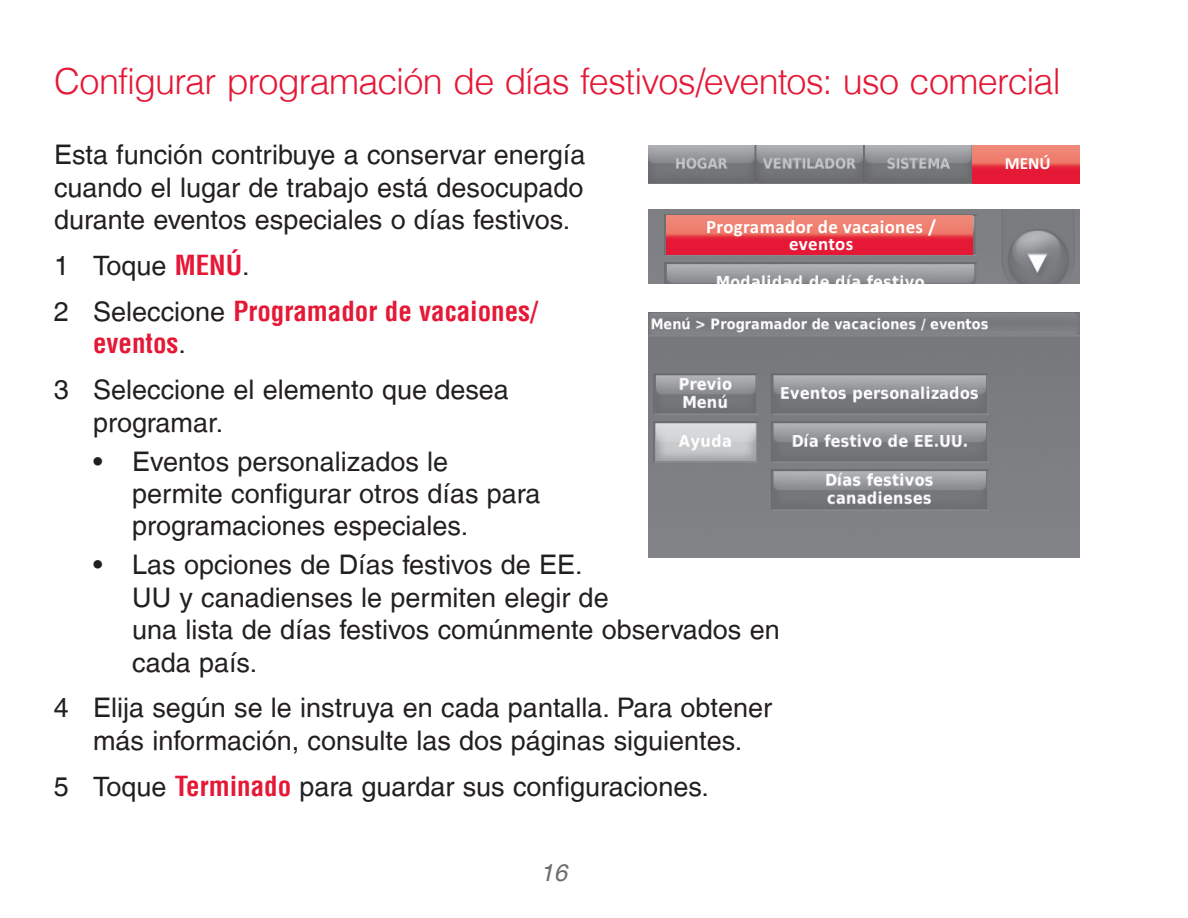
<style>
.page{position:relative;width:1188px;height:918px;background:#fff}
.page>*{position:absolute;margin:0;border:0;box-sizing:border-box;transform-origin:0 0}
.t1{font:300 36px "Helvetica LT";letter-spacing:-.025em;color:#e51836}
.t2{font:27px/32.4px "Helvetica LT";color:#231f20}
.t3{font:700 condensed 27px/45.9px "Helvetica LT";color:#e51836}
.t4{font:italic 24px "Helvetica LT";color:#6c6d70}
.t5{font:700 18.9px/17.1px "Calibri";letter-spacing:.02em;color:#fff;text-align:center}
.t6{font:700 17.1px "Calibri";color:#fff}
.s1{font-weight:400;font-stretch:normal;color:#231f20}
.s2{font-weight:700;font-stretch:condensed;color:#e51836}
</style>
<div class="page">
<img style="left:648px;top:145px;width:432px;height:39px">
<svg style="left:972px;top:145px;width:108px;height:38px"></svg>
<img style="left:648px;top:313px;width:432px;height:245px">
<img style="left:648px;top:209px;width:432px;height:75px">
<svg style="left:666px;top:216px;width:307px;height:38px"></svg>
<h1 class="t1" style="left:54px;top:59px;width:1008px">Configurar programación de días festivos/eventos: uso comercial</h1>
<p class="t2" style="left:54px;top:139px;width:533px;text-align:justify">Esta función contribuye a conservar energía cuando el lugar de trabajo está desocupado durante eventos especiales o días festivos.</p>
<p class="t3" style="left:54px;top:242px;width:485px"><span class="s1">1 Toque</span> MENÚ<span class="s1">.<br>2 Seleccione</span> Programador de vacaiones/</p>
<p class="t2" style="left:54px;top:321px;width:456px;line-height:45.9px;text-indent:39px"><span class="s2">eventos</span>.<br>3 Seleccione el elemento que desea</p>
<p class="t2" style="left:93px;top:406px;width:132px">programar.</p>
<p class="t2" style="left:132px;top:445px;width:410px;text-indent:-39px">• Eventos personalizados le permite configurar otros días para programaciones especiales.</p>
<p class="t2" style="left:132px;top:549px;width:649px;text-indent:-39px">• Las opciones de Días festivos de EE.<br>UU y canadienses le permiten elegir de<br>una lista de días festivos comúnmente observados en cada país.</p>
<p class="t2" style="left:54px;top:692px;width:720px;text-align:center">4 Elija según se le instruya en cada pantalla. Para obtener más información, consulte las dos páginas siguientes.</p>
<p class="t2" style="left:54px;top:770px;width:656px">5 Toque <span class="s2">Terminado</span> para guardar sus configuraciones.</p>
<p class="t5" style="left:706px;top:217px;width:232px">Programador de vacaiones / eventos</p>
<p class="t4" style="left:540px;top:859px;width:28px">16</p>
<p class="t6" style="left:1005px;top:153px;width:47px">MENÚ</p>
</div>
